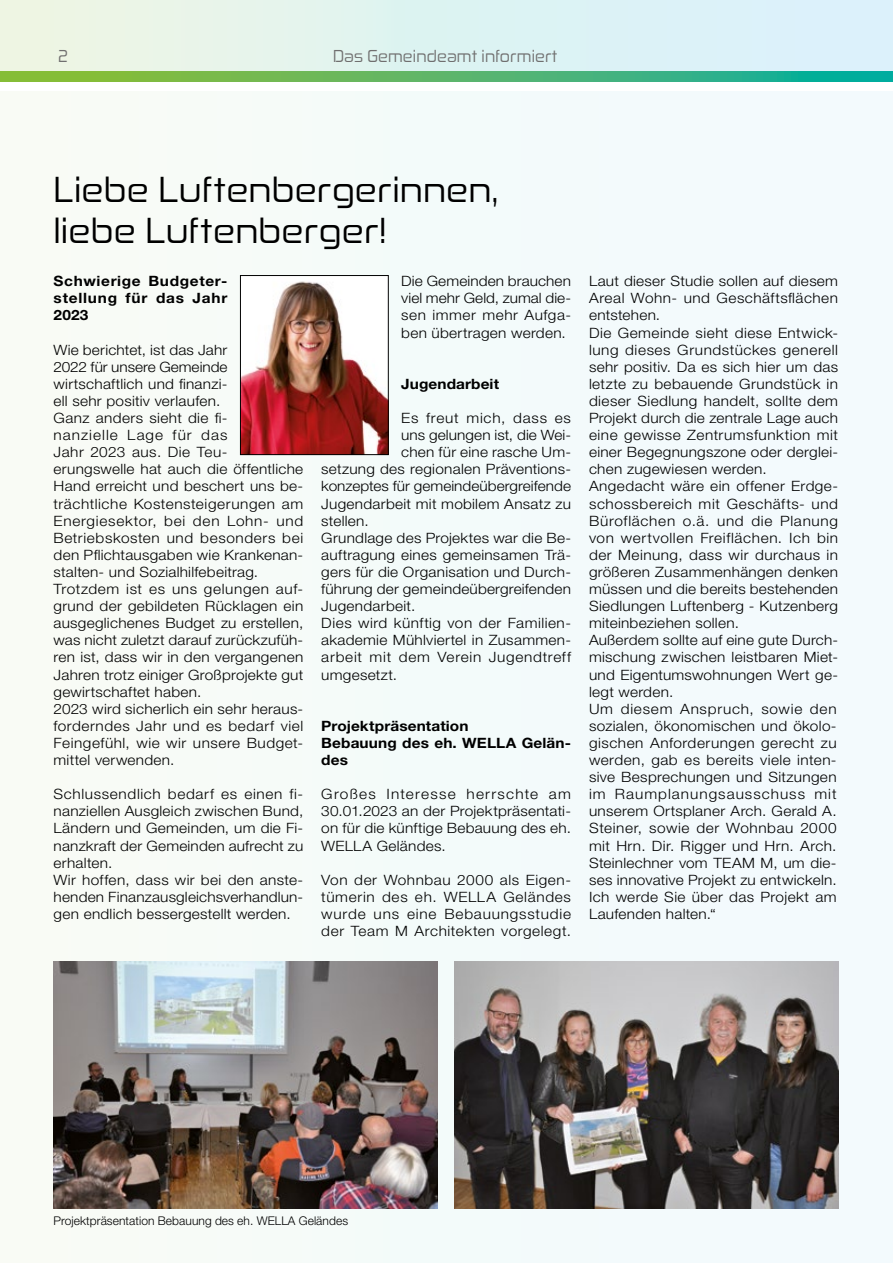
<style>
.page{position:relative;width:893px;height:1263px;background:#fff}
.page>*{position:absolute;margin:0;border:0;box-sizing:border-box;transform-origin:0 0}
.t1{font:34.5px/40.2px "Zekton Rg";letter-spacing:.005em;color:#000;scale:1.08 1}
.t2{font:16.5px "Zekton Rg";letter-spacing:.01em;color:#706f6f}
.t3{font:300 14.25px/17.1px "Helvetica Neue LT Pro";letter-spacing:.02em;color:#000;scale:1.08 1}
.t4{font:700 14.25px/17.1px "Helvetica Neue LT Pro";letter-spacing:.01em;color:#000;text-align:justify;scale:1.08 1}
.t5{font:300 14.25px "Helvetica Neue LT Pro";letter-spacing:.045em;color:#000;scale:1.08 1}
.t6{font:300 14.25px "Helvetica Neue LT Pro";letter-spacing:.05em;color:#000;scale:1.08 1}
.t7{font:300 12px "Helvetica Neue LT Pro";letter-spacing:.005em;color:#000}
</style>
<div class="page">
<div style="left:0;top:0;width:893px;height:76px;background:linear-gradient(to right,#ecf5e4,#d7f1fe)"></div>
<svg style="left:0;top:71px;width:893px;height:10px;background:#53b569"></svg>
<div style="left:0;top:92px;width:893px;height:1171px;background:#f3fbfa"></div>
<img style="left:242px;top:277px;width:144px;height:176px">
<div style="left:240px;top:275px;width:148px;height:180px;border:1px solid #000"></div>
<img style="left:454px;top:961px;width:385px;height:247px">
<img style="left:54px;top:961px;width:384px;height:247px">
<p class="t2" style="left:58px;top:46px;width:11px">2</p>
<p class="t2" style="left:333px;top:46px;width:226px">Das Gemeindeamt informiert</p>
<h1 class="t1" style="left:54px;top:169px;width:413px">Liebe Luftenbergerinnen, liebe Luftenberger!</h1>
<p class="t4" style="left:54px;top:272px;width:163px">Schwierige Budgeter&shy;stellung für das Jahr 2023</p>
<p class="t3" style="left:54px;top:341px;width:233px">Wie berichtet, ist das Jahr<br>2022 für unsere Gemeinde wirtschaftlich und finanzi-<br>ell sehr positiv verlaufen.<br>Ganz anders sieht die fi-<br>nanzielle Lage für das<br>Jahr 2023 aus. Die Teu&shy;erungswelle hat auch die öffentliche<br>Hand erreicht und beschert uns be&shy;trächtliche Kostensteigerungen am<br>Energiesektor, bei den Lohn- und<br>Betriebskosten und besonders bei den Pflichtausgaben wie Krankenan&shy;stalten- und Sozialhilfebeitrag.<br>Trotzdem ist es uns gelungen auf&shy;grund der gebildeten Rücklagen ein ausgeglichenes Budget zu erstellen, was nicht zuletzt darauf zurückzufüh&shy;ren ist, dass wir in den vergangenen<br>Jahren trotz einiger Großprojekte gut gewirtschaftet haben.<br>2023 wird sicherlich ein sehr heraus&shy;forderndes Jahr und es bedarf viel<br>Feingefühl, wie wir unsere Budget&shy;mittel verwenden.</p>
<p class="t3" style="left:54px;top:785px;width:233px">Schlussendlich bedarf es einen fi&shy;nanziellen Ausgleich zwischen Bund,<br>Ländern und Gemeinden, um die Fi&shy;nanzkraft der Gemeinden aufrecht zu erhalten.<br>Wir hoffen, dass wir bei den anste&shy;henden Finanzausgleichsverhandlun&shy;gen endlich bessergestellt werden.</p>
<p class="t3" style="left:401px;top:272px;width:159px;text-align:justify">Die Gemeinden brauchen viel mehr Geld, zumal die&shy;sen immer mehr Aufga&shy;ben übertragen werden.</p>
<p class="t4" style="left:401px;top:375px;width:92px">Jugendarbeit</p>
<p class="t6" style="left:401px;top:409px;width:159px">Es freut mich, dass es</p>
<p class="t3" style="left:401px;top:426px;width:159px">uns gelungen ist, die Wei-</p>
<p class="t3" style="left:401px;top:443px;width:159px">chen für eine rasche Um-</p>
<p class="t3" style="left:321px;top:460px;width:233px">setzung des regionalen Präventions-</p>
<p class="t3" style="left:321px;top:477px;width:233px">konzeptes für gemeindeübergreifende</p>
<p class="t3" style="left:321px;top:495px;width:233px">Jugendarbeit mit mobilem Ansatz zu</p>
<p class="t3" style="left:321px;top:512px;width:45px">stellen.</p>
<p class="t3" style="left:321px;top:529px;width:233px">Grundlage des Projektes war die Be-</p>
<p class="t3" style="left:321px;top:546px;width:233px">auftragung eines gemeinsamen Trä-</p>
<p class="t3" style="left:321px;top:563px;width:233px">gers für die Organisation und Durch-</p>
<p class="t3" style="left:321px;top:580px;width:233px">führung der gemeindeübergreifenden</p>
<p class="t3" style="left:321px;top:597px;width:89px">Jugendarbeit.</p>
<p class="t3" style="left:321px;top:614px;width:233px">Dies wird künftig von der Familien-</p>
<p class="t3" style="left:321px;top:631px;width:233px">akademie Mühlviertel in Zusammen-</p>
<p class="t5" style="left:321px;top:649px;width:233px">arbeit mit dem Verein Jugendtreff</p>
<p class="t3" style="left:321px;top:666px;width:72px">umgesetzt.</p>
<p class="t4" style="left:321px;top:717px;width:233px;text-align:left">Projektpräsentation<br>Bebauung des eh. WELLA Gelän&shy;des</p>
<p class="t3" style="left:321px;top:785px;width:233px;text-align:justify">Großes Interesse herrschte am 30.01.2023 an der Projektpräsentati&shy;on für die künftige Bebauung des eh.<br>WELLA Geländes.</p>
<p class="t3" style="left:321px;top:871px;width:233px;text-align:justify">Von der Wohnbau 2000 als Eigen&shy;tümerin des eh. WELLA Geländes wurde uns eine Bebauungsstudie der Team M Architekten vorgelegt.</p>
<p class="t3" style="left:589px;top:272px;width:232px">Laut dieser Studie sollen auf diesem<br>Areal Wohn- und Geschäftsflächen entstehen.<br>Die Gemeinde sieht diese Entwick&shy;lung dieses Grundstückes generell sehr positiv. Da es sich hier um das letzte zu bebauende Grundstück in dieser Siedlung handelt, sollte dem<br>Projekt durch die zentrale Lage auch eine gewisse Zentrumsfunktion mit einer Begegnungszone oder derglei&shy;chen zugewiesen werden.<br>Angedacht wäre ein offener Erdge&shy;schossbereich mit Geschäfts- und<br>Büroflächen o.ä. und die Planung von wertvollen Freiflächen. Ich bin der Meinung, dass wir durchaus in größeren Zusammenhängen denken müssen und die bereits bestehenden<br>Siedlungen Luftenberg - Kutzenberg miteinbeziehen sollen.<br>Außerdem sollte auf eine gute Durch&shy;mischung zwischen leistbaren Miet&shy;und Eigentumswohnungen Wert ge&shy;legt werden.<br>Um diesem Anspruch, sowie den sozialen, ökonomischen und ökolo&shy;gischen Anforderungen gerecht zu werden, gab es bereits viele inten&shy;sive Besprechungen und Sitzungen im Raumplanungsausschuss mit unserem Ortsplaner Arch. Gerald A.<br>Steiner, sowie der Wohnbau 2000 mit Hrn. Dir. Rigger und Hrn. Arch.<br>Steinlechner vom TEAM M, um die&shy;ses innovative Projekt zu entwickeln.<br>Ich werde Sie über das Projekt am<br>Laufenden halten.“</p>
<p class="t7" style="left:54px;top:1213px;width:296px">Projektpräsentation Bebauung des eh. WELLA Geländes</p>
</div>
